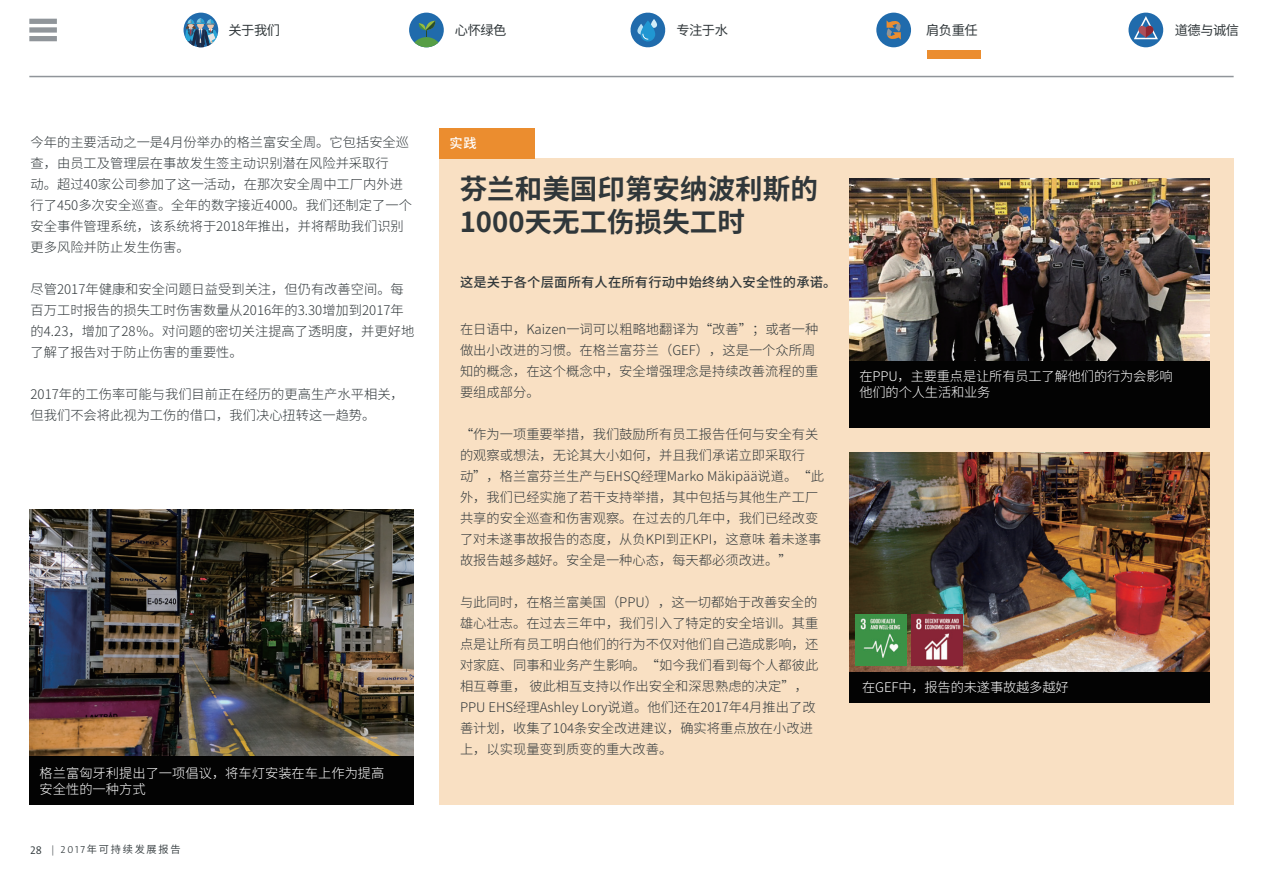
<style>
.page{position:relative;width:1263px;height:893px;background:#fff}
.page>*{position:absolute;margin:0;border:0;box-sizing:border-box;transform-origin:0 0}
.t1{font:700 27.6px/33px "Source Han Sans CN";color:#30373a}
.t2{font:300 13.2px/21px "Source Han Sans CN";color:#30373a}
.t3{font:300 13.2px/15.9px "Source Han Sans CN";letter-spacing:-.015em;color:#fff}
.t4{font:500 13.2px "Source Han Sans CN";letter-spacing:.015em;color:#30373a}
.t5{font:13.2px "Source Han Sans CN";letter-spacing:-.035em;color:#30373a}
.t6{font:500 13.2px "Source Han Sans CN";color:#fff}
.t7{font:11.25px "Grundfos The Sans V2 OT 4 SL";color:#30383b}
.t8{font:10.2px "Source Han Sans CN";letter-spacing:.175em;color:#30383b}
.s1{font-family:"Grundfos The Sans V2 OT 3 L"}
.s2{font-family:"Grundfos The Sans V2 OT 3 L";font-size:10.2px}
</style>
<div class="page">
<div style="left:29px;top:19px;width:28px;height:5px;background:#90959a"></div>
<div style="left:29px;top:27px;width:28px;height:6px;background:#90959a"></div>
<div style="left:29px;top:36px;width:28px;height:5px;background:#90959a"></div>
<svg style="left:630px;top:12px;width:36px;height:36px"></svg>
<div style="left:184px;top:13px;width:34px;height:34px;background:#206bac;border-radius:50%"></div>
<svg style="left:185px;top:18px;width:33px;height:29px"></svg>
<div style="left:1128px;top:13px;width:35px;height:34px;background:#206bac;border-radius:50%"></div>
<svg style="left:1133px;top:14px;width:26px;height:26px"></svg>
<hr style="left:29px;top:76px;width:1204px;height:1px;background:#90959a">
<div style="left:409px;top:13px;width:35px;height:34px;background:#206bac;border-radius:50%"></div>
<svg style="left:410px;top:21px;width:33px;height:26px"></svg>
<div style="left:876px;top:13px;width:35px;height:34px;background:#206bac;border-radius:50%"></div>
<svg style="left:886px;top:20px;width:15px;height:20px"></svg>
<div style="left:927px;top:51px;width:53px;height:8px;background:#eb8d2f"></div>
<div style="left:439px;top:158px;width:794px;height:647px;background:#f9e0c3"></div>
<img style="left:849px;top:452px;width:360px;height:220px">
<img style="left:849px;top:178px;width:360px;height:183px">
<div style="left:439px;top:128px;width:96px;height:30px;background:#eb8d2f"></div>
<div style="left:849px;top:361px;width:360px;height:67px;background:#030303"></div>
<div style="left:849px;top:672px;width:360px;height:30px;background:#030303"></div>
<img style="left:29px;top:510px;width:385px;height:246px">
<div style="left:29px;top:756px;width:385px;height:49px;background:#030303"></div>
<img style="left:855px;top:615px;width:51px;height:51px">
<img style="left:911px;top:615px;width:51px;height:51px">
<p class="t5" style="left:228px;top:22px;width:53px">关于我们</p>
<p class="t5" style="left:455px;top:22px;width:53px">心怀绿色</p>
<p class="t5" style="left:676px;top:22px;width:53px">专注于水</p>
<p class="t5" style="left:926px;top:22px;width:53px">肩负重任</p>
<p class="t5" style="left:1175px;top:22px;width:66px">道德与诚信</p>
<p class="t2" style="left:31px;top:132px;width:383px">今年的主要活动之一是4月份举办的格兰富安全周。它包括安全巡查，由员工及管理层在事故发生签主动识别潜在风险并采取行<br>动。超过40家公司参加了这一活动，在那次安全周中工厂内外进行了450多次安全巡查。全年的数字接近4000。我们还制定了一个安全事件管理系统，该系统将于2018年推出，并将帮助我们识别更多风险并防止发生伤害。</p>
<p class="t2" style="left:31px;top:279px;width:385px">尽管2017年健康和安全问题日益受到关注，但仍有改善空间。每百万工时报告的损失工时伤害数量从2016年的3.30增加到2017年的4.23，增加了28％。对问题的密切关注提高了透明度，并更好地了解了报告对于防止伤害的重要性。</p>
<p class="t2" style="left:31px;top:384px;width:375px">2017年的工伤率可能与我们目前正在经历的更高生产水平相关，但我们不会将此视为工伤的借口，我们决心扭转这一趋势。</p>
<p class="t3" style="left:40px;top:765px;width:346px">格兰富匈牙利提出了一项倡议，将车灯安装在车上作为提高安全性的一种方式</p>
<p class="t8" style="left:61px;top:844px;width:122px"><span class="s1">2017</span>年可持续发展报告</p>
<p class="t7" style="left:30px;top:843px;width:26px">28 <span class="s2">|</span></p>
<p class="t6" style="left:450px;top:136px;width:29px">实践</p>
<h1 class="t1" style="left:460px;top:173px;width:360px">芬兰和美国印第安纳波利斯的<br>1000天无工伤损失工时</h1>
<p class="t4" style="left:460px;top:275px;width:378px">这是关于各个层面所有人在所有行动中始终纳入安全性的承诺。</p>
<p class="t2" style="left:460px;top:318px;width:360px">在日语中，Kaizen一词可以粗略地翻译为“改善”；或者一种做出小改进的习惯。在格兰富芬兰（GEF），这是一个众所周知的概念，在这个概念中，安全增强理念是持续改善流程的重要组成部分。</p>
<p class="t2" style="left:460px;top:423px;width:365px">“作为一项重要举措，我们鼓励所有员工报告任何与安全有关的观察或想法，无论其大小如何，并且我们承诺立即采取行动”，格兰富芬兰生产与EHSQ经理Marko Mäkipää说道。“此外，我们已经实施了若干支持举措，其中包括与其他生产工厂共享的安全巡查和伤害观察。在过去的几年中，我们已经改变了对未遂事故报告的态度，从负KPI到正KPI，这意味 着未遂事故报告越多越好。安全是一种心态，每天都必须改进。”</p>
<p class="t2" style="left:460px;top:591px;width:360px">与此同时，在格兰富美国（PPU），这一切都始于改善安全的雄心壮志。在过去三年中，我们引入了特定的安全培训。其重点是让所有员工明白他们的行为不仅对他们自己造成影响，还对家庭、同事和业务产生影响。“如今我们看到每个人都彼此相互尊重， 彼此相互支持以作出安全和深思熟虑的决定”，<br>PPU EHS经理Ashley Lory说道。他们还在2017年4月推出了改善计划，收集了104条安全改进建议，确实将重点放在小改进上，以实现量变到质变的重大改善。</p>
<p class="t3" style="left:859px;top:369px;width:315px">在PPU，主要重点是让所有员工了解他们的行为会影响他们的个人生活和业务</p>
<p class="t3" style="left:862px;top:679px;width:208px">在GEF中，报告的未遂事故越多越好</p>
</div>
